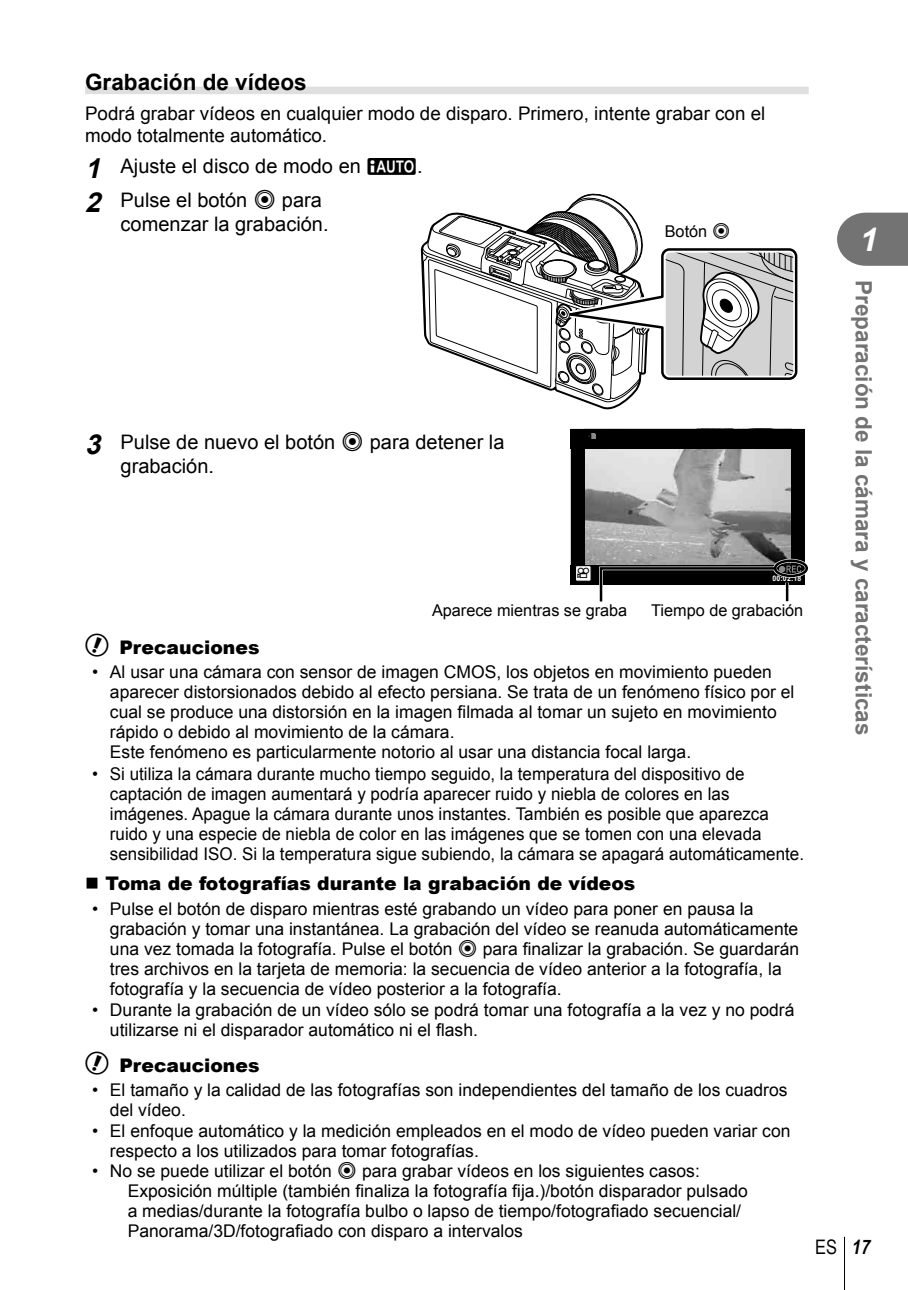
<style>
.page{position:relative;width:908px;height:1290px;background:#fff}
.page>*{position:absolute;margin:0;border:0;box-sizing:border-box;transform-origin:0 0}
.t1{font:italic 700 32.5px "Arial";color:#fff}
.t2{font:700 22.5px "Arial";color:#737373}
.t3{font:700 22.5px "Arial";color:#000}
.t4{font:20px/33.5px "Arial";color:#000}
.t5{font:20px "Arial Narrow";color:#000}
.t6{font:18.75px/22.5px "Arial";color:#000}
.t7{font:900 18.75px "Arial";color:#000}
.t8{font:17.5px/20px "Arial";color:#000}
.t9{font:16.25px "Arial";color:#000}
.t10{font:10.5px "Olympus 1";color:#000}
.t11{font:700 7.75px "Arial";color:#fff;scale:.9 1}
.s1{font-weight:700;font-style:italic;font-size:27.5px}
.s2{font-family:"Olymp 16"}
.s3{font-family:"olympus 15"}
.s4{font-family:"olympus 15";font-weight:400;font-size:23.75px}
.s5{font-weight:700;font-style:italic}
</style>
<div class="page">
<hr style="left:843px;top:1237px;width:1px;height:53px;background:#000">
<svg style="left:837px;top:213px;width:70px;height:53px;background:#7f7f7f"></svg>
<div style="left:85px;top:87px;width:723px;height:7px;background:#dfdfdf"></div>
<div style="left:772px;top:559px;width:36px;height:19px;border:4px solid #fff;border-radius:50%"></div>
<svg style="left:421px;top:193px;width:383px;height:409px"></svg>
<div style="left:773px;top:559px;width:34px;height:18px;border:2px solid #000;border-radius:50%"></div>
<p class="t3" style="left:85px;top:70px;width:223px">Grabación de vídeos</p>
<p class="t6" style="left:85px;top:102px;width:681px">Podrá grabar vídeos en cualquier modo de disparo. Primero, intente grabar con el modo totalmente automático.</p>
<p class="t4" style="left:85px;top:150px;width:339px"><span class="s1">1</span> Ajuste el disco de modo en <span class="s2">A</span>.<br><span class="s1">2</span> Pulse el botón <span class="s3">R</span> para</p>
<p class="t4" style="left:120px;top:207px;width:209px">comenzar la grabación.</p>
<p class="t9" style="left:664px;top:222px;width:67px">Botón <span class="s3">R</span></p>
<p class="t4" style="left:120px;top:430px;width:385px;line-height:24px;text-indent:-35px"><span class="s1">3</span> Pulse de nuevo el botón <span class="s3">R</span> para detener la grabación.</p>
<p class="t10" style="left:576px;top:566px;width:15px">n</p>
<p class="t11" style="left:772px;top:574px;width:34px">00:02:18</p>
<p class="t9" style="left:432px;top:601px;width:197px">Aparece mientras se graba</p>
<p class="t9" style="left:651px;top:601px;width:154px">Tiempo de grabación</p>
<p class="t7" style="left:85px;top:633px;width:176px"><span class="s4">#</span> Precauciones</p>
<p class="t8" style="left:110px;top:662px;width:685px;text-indent:-18px">• Al usar una cámara con sensor de imagen CMOS, los objetos en movimiento pueden aparecer distorsionados debido al efecto persiana. Se trata de un fenómeno físico por el cual se produce una distorsión en la imagen filmada al tomar un sujeto en movimiento rápido o debido al movimiento de la cámara.<br>Este fenómeno es particularmente notorio al usar una distancia focal larga.</p>
<p class="t8" style="left:110px;top:764px;width:695px;text-indent:-18px">• Si utiliza la cámara durante mucho tiempo seguido, la temperatura del dispositivo de captación de imagen aumentará y podría aparecer ruido y niebla de colores en las imágenes. Apague la cámara durante unos instantes. También es posible que aparezca ruido y una especie de niebla de color en las imágenes que se tomen con una elevada sensibilidad ISO. Si la temperatura sigue subiendo, la cámara se apagará automáticamente.</p>
<p class="t7" style="left:85px;top:870px;width:551px">■ Toma de fotografías durante la grabación de vídeos</p>
<p class="t8" style="left:110px;top:899px;width:690px;text-indent:-18px">• Pulse el botón de disparo mientras esté grabando un vídeo para poner en pausa la grabación y tomar una instantánea. La grabación del vídeo se reanuda automáticamente una vez tomada la fotografía. Pulse el botón <span class="s3">R</span> para finalizar la grabación. Se guardarán tres archivos en la tarjeta de memoria: la secuencia de vídeo anterior a la fotografía, la fotografía y la secuencia de vídeo posterior a la fotografía.</p>
<p class="t8" style="left:110px;top:1000px;width:685px;text-indent:-18px">• Durante la grabación de un vídeo sólo se podrá tomar una fotografía a la vez y no podrá utilizarse ni el disparador automático ni el flash.</p>
<p class="t7" style="left:85px;top:1051px;width:176px"><span class="s4">#</span> Precauciones</p>
<p class="t8" style="left:110px;top:1080px;width:679px;text-indent:-18px">• El tamaño y la calidad de las fotografías son independientes del tamaño de los cuadros del vídeo.</p>
<p class="t8" style="left:110px;top:1120px;width:681px;text-indent:-18px">• El enfoque automático y la medición empleados en el modo de vídeo pueden variar con respecto a los utilizados para tomar fotografías.</p>
<p class="t8" style="left:128px;top:1160px;width:621px;text-indent:-35px">• No se puede utilizar el botón <span class="s3">R</span> para grabar vídeos en los siguientes casos:<br>Exposición múltiple (también finaliza la fotografía fija.)/botón disparador pulsado a medias/durante la fotografía bulbo o lapso de tiempo/fotografiado secuencial/ Panorama/3D/fotografiado con disparo a intervalos</p>
<h1 class="t1" style="left:859px;top:221px;width:20px">1</h1>
<p class="t2" style="left:875px;top:280px;width:457px;rotate:90deg">Preparación de la cámara y características</p>
<p class="t5" style="left:814px;top:1235px;width:60px">ES <span class="s5">17</span></p>
</div>
